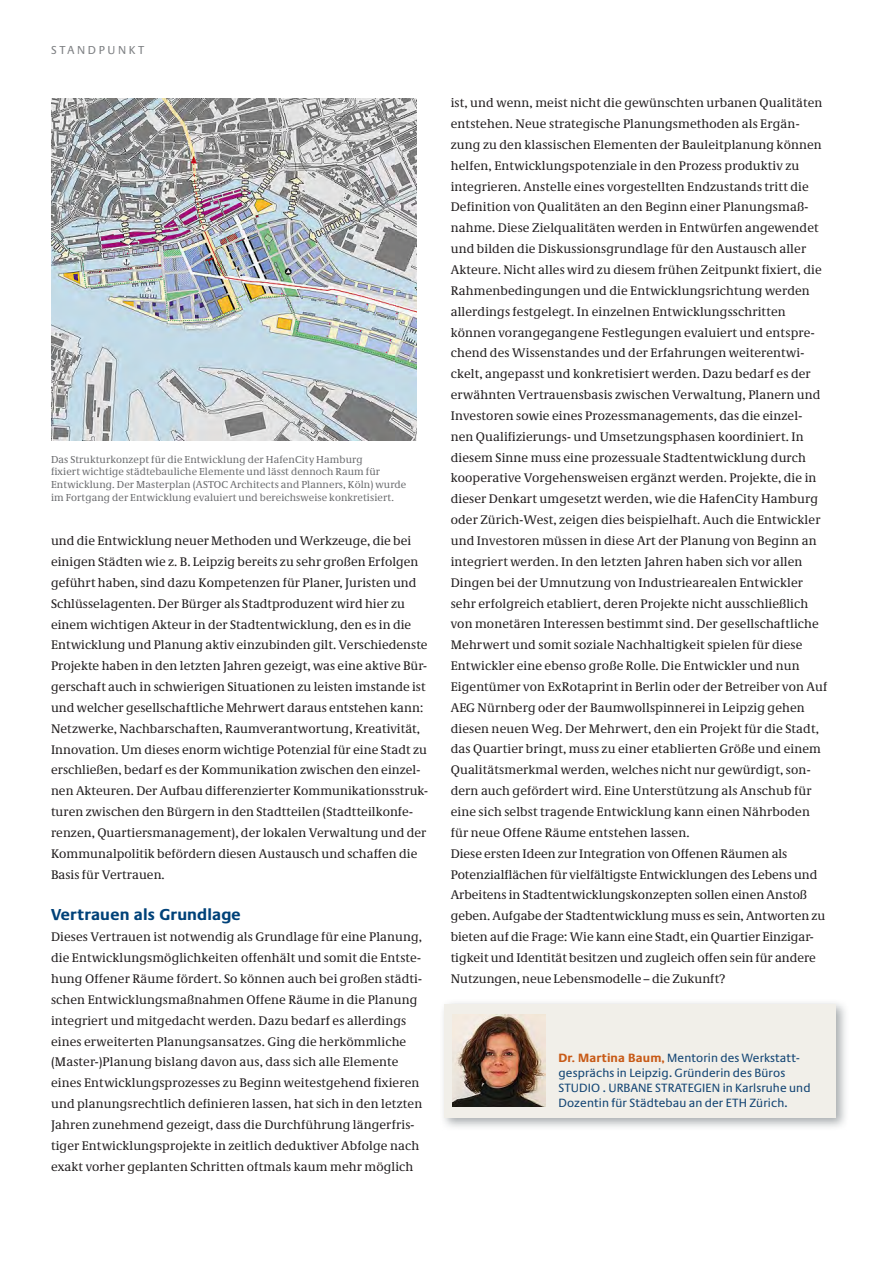
<style>
.page{position:relative;width:893px;height:1263px;background:#fff}
.page>*{position:absolute;margin:0;border:0;box-sizing:border-box;transform-origin:0 0}
.t1{font:700 16.5px "Neue Praxis";letter-spacing:.01em;color:#004279}
.t2{font:12.9px/20.9px "Neue Demos";letter-spacing:.01em;color:#231f20}
.t3{font:12.45px/15px "Neue Praxis";letter-spacing:.01em;color:#174876}
.t4{font:12px "Neue Praxis";letter-spacing:.215em;color:#808285}
.t5{font:10.5px/12.6px "Neue Demos";letter-spacing:.01em;color:#6c6d70}
.s1{font-weight:700;color:#c85b18}
</style>
<div class="page">
<div style="left:440px;top:999px;width:409px;height:132px;background:#8b9194;opacity:.75"></div>
<div style="left:445px;top:1004px;width:391px;height:113px;background:#f1efe9"></div>
<img style="left:51px;top:99px;width:366px;height:342px">
<img style="left:452px;top:1014px;width:94px;height:92px">
<p class="t4" style="left:51px;top:43px;width:95px">STANDPUNKT</p>
<p class="t5" style="left:51px;top:453px;width:357px">Das Strukturkonzept für die Entwicklung der HafenCity Hamburg<br>fixiert wichtige städtebauliche Elemente und lässt dennoch Raum für Entwicklung. Der Masterplan (ASTOC Architects and Planners, Köln) wurde im Fortgang der Entwicklung evaluiert und bereichsweise konkretisiert.</p>
<p class="t2" style="left:51px;top:530px;width:378px">und die Entwicklung neuer Methoden und Werkzeuge, die bei einigen Städten wie z. B. Leipzig bereits zu sehr großen Erfolgen geführt haben, sind dazu Kompetenzen für Planer, Juristen und Schlüsselagenten. Der Bürger als Stadtproduzent wird hier zu einem wichtigen Akteur in der Stadtentwicklung, den es in die Entwicklung und Planung aktiv einzubinden gilt. Verschiedenste Projekte haben in den letzten Jahren gezeigt, was eine aktive Bür&shy;gerschaft auch in schwierigen Situationen zu leisten imstande ist und welcher gesellschaftliche Mehrwert daraus entstehen kann:<br>Netzwerke, Nachbarschaften, Raumverantwortung, Kreativität, Innovation. Um dieses enorm wichtige Potenzial für eine Stadt zu erschließen, bedarf es der Kommunikation zwischen den einzel&shy;nen Akteuren. Der Aufbau differenzierter Kommunikationsstruk&shy;turen zwischen den Bürgern in den Stadtteilen (Stadtteilkonfe&shy;renzen, Quartiersmanagement), der lokalen Verwaltung und der Kommunalpolitik befördern diesen Austausch und schaffen die Basis für Vertrauen.</p>
<h3 class="t1" style="left:51px;top:905px;width:191px">Vertrauen als Grundlage</h3>
<p class="t2" style="left:51px;top:926px;width:373px">Dieses Vertrauen ist notwendig als Grundlage für eine Planung, die Entwicklungsmöglichkeiten offenhält und somit die Entste&shy;hung Offener Räume fördert. So können auch bei großen städti&shy;schen Entwicklungsmaßnahmen Offene Räume in die Planung integriert und mitgedacht werden. Dazu bedarf es allerdings eines erweiterten Planungsansatzes. Ging die herkömmliche (Master-)Planung bislang davon aus, dass sich alle Elemente eines Entwicklungsprozesses zu Beginn weitestgehend fixieren und planungsrechtlich definieren lassen, hat sich in den letzten Jahren zunehmend gezeigt, dass die Durchführung längerfris&shy;tiger Entwicklungsprojekte in zeitlich deduktiver Abfolge nach exakt vorher geplanten Schritten oftmals kaum mehr möglich</p>
<p class="t2" style="left:451px;top:92px;width:378px">ist, und wenn, meist nicht die gewünschten urbanen Qualitäten entstehen. Neue strategische Planungsmethoden als Ergän&shy;zung zu den klassischen Elementen der Bauleitplanung können helfen, Entwicklungspotenziale in den Prozess produktiv zu integrieren. Anstelle eines vorgestellten Endzustands tritt die Definition von Qualitäten an den Beginn einer Planungsmaß&shy;nahme. Diese Zielqualitäten werden in Entwürfen angewendet und bilden die Diskussionsgrundlage für den Austausch aller Akteure. Nicht alles wird zu diesem frühen Zeitpunkt fixiert, die Rahmenbedingungen und die Entwicklungsrichtung werden allerdings festgelegt. In einzelnen Entwicklungsschritten können vorangegangene Festlegungen evaluiert und entspre&shy;chend des Wissenstandes und der Erfahrungen weiterentwi&shy;ckelt, angepasst und konkretisiert werden. Dazu bedarf es der erwähnten Vertrauensbasis zwischen Verwaltung, Planern und Investoren sowie eines Prozessmanagements, das die einzel&shy;nen Qualifizierungs- und Umsetzungsphasen koordiniert. In diesem Sinne muss eine prozessuale Stadtentwicklung durch kooperative Vorgehensweisen ergänzt werden. Projekte, die in dieser Denkart umgesetzt werden, wie die HafenCity Hamburg oder Zürich-West, zeigen dies beispielhaft. Auch die Entwickler und Investoren müssen in diese Art der Planung von Beginn an integriert werden. In den letzten Jahren haben sich vor allen Dingen bei der Umnutzung von Industriearealen Entwickler sehr erfolgreich etabliert, deren Projekte nicht ausschließlich von monetären Interessen bestimmt sind. Der gesellschaftliche Mehrwert und somit soziale Nachhaltigkeit spielen für diese Entwickler eine ebenso große Rolle. Die Entwickler und nun Eigentümer von ExRotaprint in Berlin oder der Betreiber von Auf AEG Nürnberg oder der Baumwollspinnerei in Leipzig gehen diesen neuen Weg. Der Mehrwert, den ein Projekt für die Stadt, das Quartier bringt, muss zu einer etablierten Größe und einem Qualitätsmerkmal werden, welches nicht nur gewürdigt, son&shy;dern auch gefördert wird. Eine Unterstützung als Anschub für eine sich selbst tragende Entwicklung kann einen Nährboden für neue Offene Räume entstehen lassen.<br>Diese ersten Ideen zur Integration von Offenen Räumen als Potenzialflächen für vielfältigste Entwicklungen des Lebens und Arbeitens in Stadtentwicklungskonzepten sollen einen Anstoß geben. Aufgabe der Stadtentwicklung muss es sein, Antworten zu bieten auf die Frage: Wie kann eine Stadt, ein Quartier Einzigar&shy;tigkeit und Identität besitzen und zugleich offen sein für andere Nutzungen, neue Lebensmodelle – die Zukunft?</p>
<p class="t3" style="left:558px;top:1050px;width:254px"><span class="s1">Dr. Martina Baum,</span> Mentorin des Werkstatt&shy;gesprächs in Leipzig. Gründerin des Büros STUDIO . URBANE STRATEGIEN in Karlsruhe und Dozentin für Städtebau an der ETH Zürich.</p>
</div>
